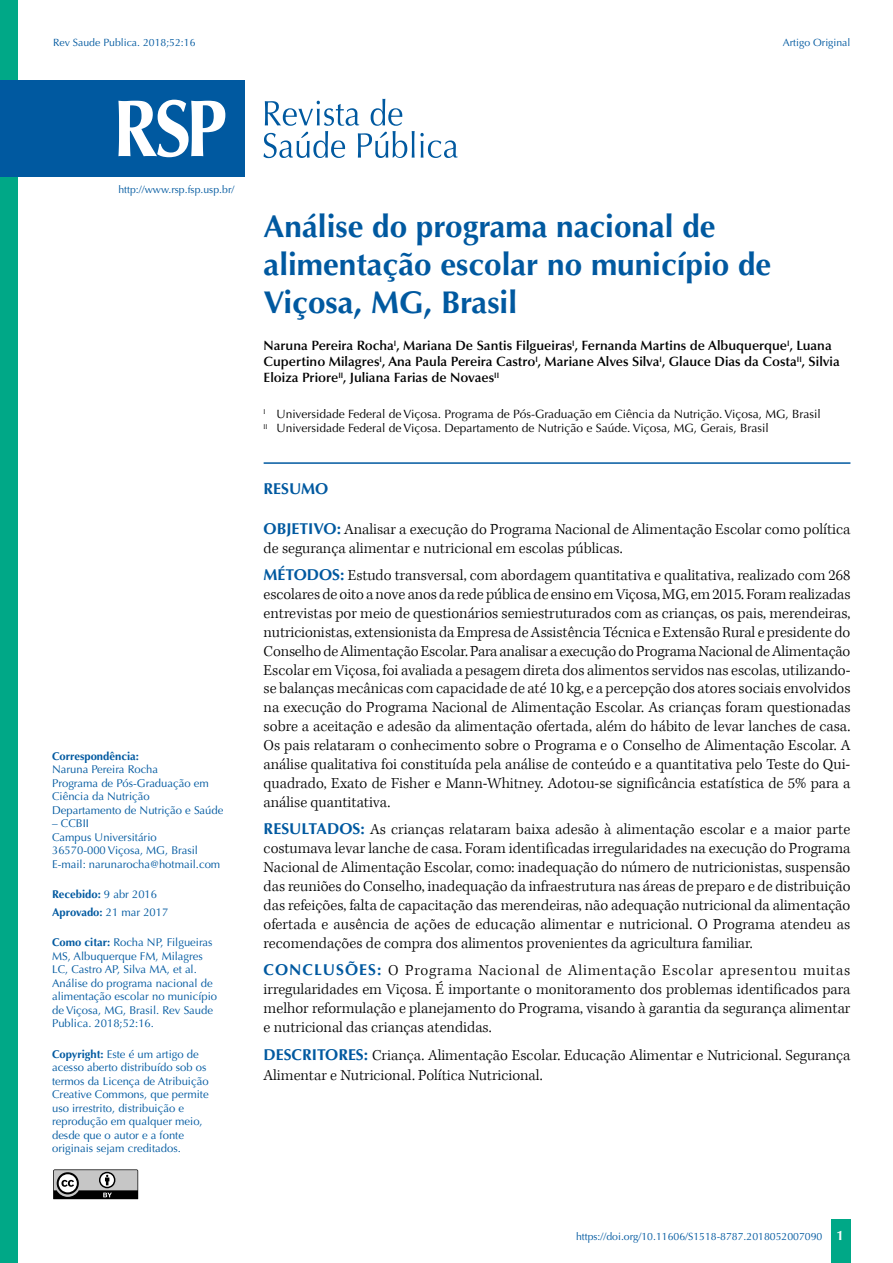
<style>
.page{position:relative;width:893px;height:1263px;background:#fff}
.page>*{position:absolute;margin:0;border:0;box-sizing:border-box;transform-origin:0 0}
.t1{font:700 31.5px/37.8px "Optima";color:#0059a0}
.t2{font:300 15.75px/18.9px "Kepler Std";color:#000;text-align:justify}
.t3{font:700 15.75px "Optima";color:#0059a0}
.t4{font:600 13.5px/16.2px "Optima";color:#000}
.t5{font:12px/14.4px "Optima";color:#000}
.t6{font:11.25px/13.5px "Optima";color:#0059a0}
.t7{font:700 11.25px/17.7px "Optima";color:#0059a0}
.t8{font:10.5px "Optima";color:#0059a0}
.s1{font-weight:400}
.s2{font-weight:700}
.s3{font-family:"Optima";font-weight:700;color:#0059a0}
.s4{font-weight:700;font-size:13.5px;color:#fff}
</style>
<div class="page">
<div style="left:831px;top:1220px;width:20px;height:43px;background:#00a887"></div>
<svg style="left:53px;top:1169px;width:85px;height:30px;background:#838383"></svg>
<div style="left:0;top:0;width:18px;height:1263px;background:#00a887"></div>
<hr style="left:264px;top:462px;width:586px;height:2px;background:#0059a0">
<svg style="left:263px;top:99px;width:195px;height:59px"></svg>
<div style="left:0;top:80px;width:244px;height:96px;background:#0059a0"></div>
<svg style="left:118px;top:100px;width:107px;height:57px"></svg>
<p class="t8" style="left:53px;top:36px;width:144px">Rev Saude Publica. 2018;52:16</p>
<p class="t8" style="left:783px;top:36px;width:69px">Artigo Original</p>
<p class="t8" style="left:118px;top:183px;width:117px">http://www.rsp.fsp.usp.br/</p>
<p class="t7" style="left:52px;top:747px;width:88px">Correspondência:</p>
<p class="t6" style="left:52px;top:763px;width:173px">Naruna Pereira Rocha<br>Programa de Pós-Graduação em<br>Ciência da Nutrição<br>Departamento de Nutrição e Saúde</p>
<p class="t6" style="left:52px;top:817px;width:170px">– CCBII<br>Campus Universitário<br>36570-000 Viçosa, MG, Brasil<br>E-mail: narunarocha@hotmail.com</p>
<p class="t7" style="left:52px;top:886px;width:118px">Recebido: <span class="s1">9 abr 2016<br></span>Aprovado: <span class="s1">21 mar 2017</span></p>
<p class="t6" style="left:52px;top:936px;width:167px"><span class="s2">Como citar:</span> Rocha NP, Filgueiras<br>MS, Albuquerque FM, Milagres<br>LC, Castro AP, Silva MA, et al.<br>Análise do programa nacional de alimentação escolar no município de Viçosa, MG, Brasil. Rev Saude<br>Publica. 2018;52:16.</p>
<p class="t6" style="left:52px;top:1047px;width:158px"><span class="s2">Copyright:</span> Este é um artigo de acesso aberto distribuído sob os termos da Licença de Atribuição<br>Creative Commons, que permite uso irrestrito, distribuição e reprodução em qualquer meio, desde que o autor e a fonte originais sejam creditados.</p>
<h1 class="t1" style="left:264px;top:208px;width:509px">Análise do programa nacional de alimentação escolar no município de<br>Viçosa, MG, Brasil</h1>
<p class="t4" style="left:264px;top:337px;width:578px">Naruna Pereira Rocha<sup>I</sup>, Mariana De Santis Filgueiras<sup>I</sup>, Fernanda Martins de Albuquerque<sup>I</sup>, Luana<br>Cupertino Milagres<sup>I</sup>, Ana Paula Pereira Castro<sup>I</sup>, Mariane Alves Silva<sup>I</sup>, Glauce Dias da Costa<sup>II</sup>, Silvia<br>Eloiza Priore<sup>II</sup>, Juliana Farias de Novaes<sup>II</sup></p>
<p class="t5" style="left:264px;top:407px;width:559px"><sup>I</sup> Universidade Federal de Viçosa. Programa de Pós-Graduação em Ciência da Nutrição. Viçosa, MG, Brasil<br><sup>II</sup> Universidade Federal de Viçosa. Departamento de Nutrição e Saúde. Viçosa, MG, Gerais, Brasil</p>
<p class="t3" style="left:264px;top:479px;width:66px">RESUMO</p>
<p class="t2" style="left:264px;top:520px;width:588px"><span class="s3">OBJETIVO:</span> Analisar a execução do Programa Nacional de Alimentação Escolar como política de segurança alimentar e nutricional em escolas públicas.</p>
<p class="t2" style="left:264px;top:566px;width:588px"><span class="s3">MÉTODOS:</span> Estudo transversal, com abordagem quantitativa e qualitativa, realizado com 268 escolares de oito a nove anos da rede pública de ensino em Viçosa, MG, em 2015. Foram realizadas entrevistas por meio de questionários semiestruturados com as crianças, os pais, merendeiras, nutricionistas, extensionista da Empresa de Assistência Técnica e Extensão Rural e presidente do Conselho de Alimentação Escolar. Para analisar a execução do Programa Nacional de Alimentação Escolar em Viçosa, foi avaliada a pesagem direta dos alimentos servidos nas escolas, utilizando&shy;se balanças mecânicas com capacidade de até 10 kg, e a percepção dos atores sociais envolvidos na execução do Programa Nacional de Alimentação Escolar. As crianças foram questionadas sobre a aceitação e adesão da alimentação ofertada, além do hábito de levar lanches de casa.<br>Os pais relataram o conhecimento sobre o Programa e o Conselho de Alimentação Escolar. A análise qualitativa foi constituída pela análise de conteúdo e a quantitativa pelo Teste do Qui&shy;quadrado, Exato de Fisher e Mann-Whitney. Adotou-se significância estatística de 5% para a análise quantitativa.</p>
<p class="t2" style="left:264px;top:821px;width:588px"><span class="s3">RESULTADOS:</span> As crianças relataram baixa adesão à alimentação escolar e a maior parte costumava levar lanche de casa. Foram identificadas irregularidades na execução do Programa Nacional de Alimentação Escolar, como: inadequação do número de nutricionistas, suspensão das reuniões do Conselho, inadequação da infraestrutura nas áreas de preparo e de distribuição das refeições, falta de capacitação das merendeiras, não adequação nutricional da alimentação ofertada e ausência de ações de educação alimentar e nutricional. O Programa atendeu as recomendações de compra dos alimentos provenientes da agricultura familiar.</p>
<p class="t2" style="left:264px;top:961px;width:588px"><span class="s3">CONCLUSÕES:</span> O Programa Nacional de Alimentação Escolar apresentou muitas irregularidades em Viçosa. É importante o monitoramento dos problemas identificados para melhor reformulação e planejamento do Programa, visando à garantia da segurança alimentar e nutricional das crianças atendidas.</p>
<p class="t2" style="left:264px;top:1046px;width:588px;line-height:19.8px"><span class="s3">DESCRITORES:</span> Criança. Alimentação Escolar. Educação Alimentar e Nutricional. Segurança<br>Alimentar e Nutricional. Política Nutricional.</p>
<p class="t8" style="left:576px;top:1230px;width:269px">https://doi.org/10.11606/S1518-8787.2018052007090 <span class="s4">1</span></p>
</div>
